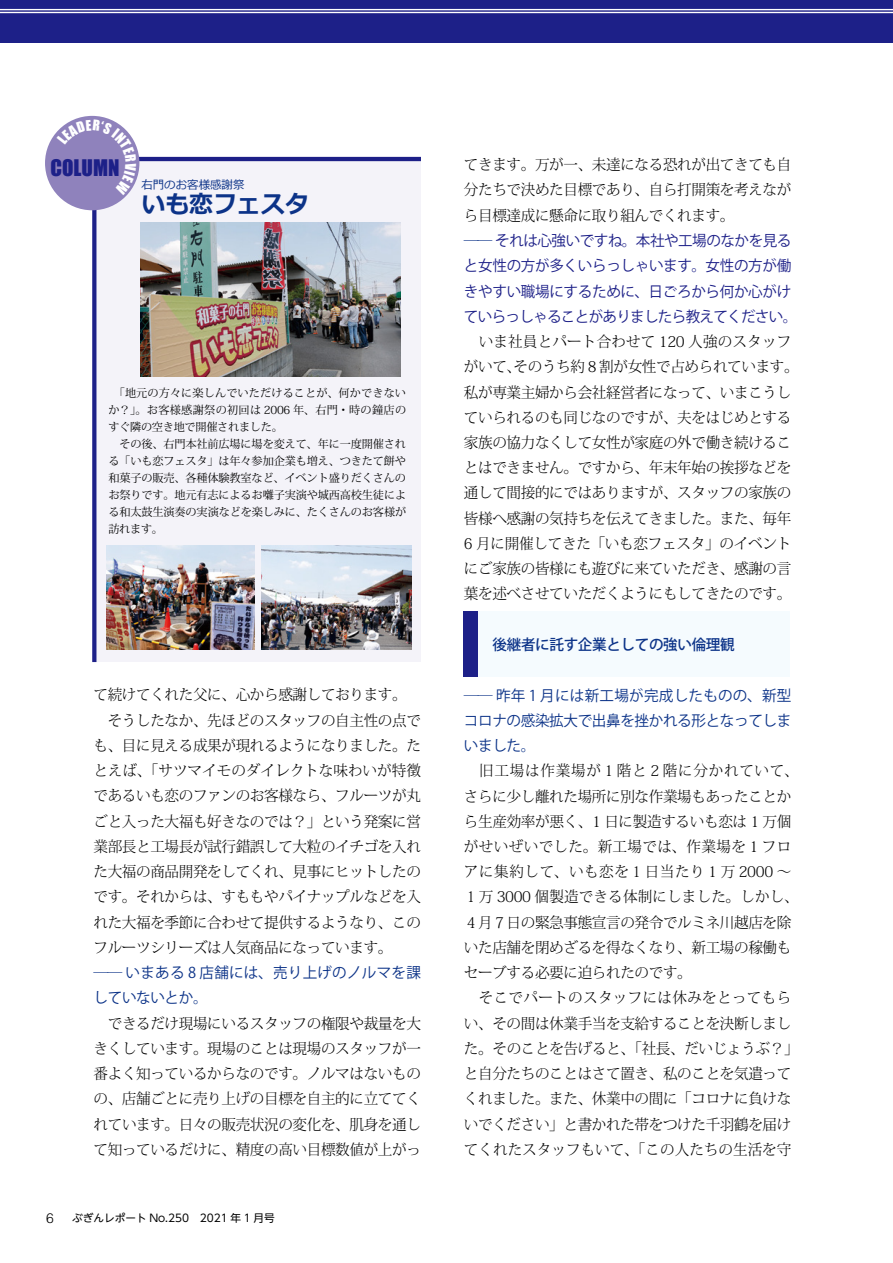
<style>
.page{position:relative;width:893px;height:1263px;background:#fff}
.page>*{position:absolute;margin:0;border:0;box-sizing:border-box;transform-origin:0 0}
.t1{font:700 24.45px "Meiryo";color:#0c3388}
.t2{font:21px "Impact";color:#1d2088}
.t3{font:300 14.85px/25.2px "Koz Min Pr 6 N";letter-spacing:-.025em;color:#000}
.t4{font:14.85px/25.2px "Koz Go Pr 6 N";letter-spacing:-.03em;color:#1d2088}
.t5{font:14.85px/25.2px "Koz Go Pr 6 N";letter-spacing:-.025em;color:#0c3388;text-align:justify}
.t6{font:14.85px/25.2px "Koz Go Pr 6 N";letter-spacing:.015em;color:#0c3388}
.t7{font:500 14.85px "Koz Go Pr 6 N";letter-spacing:-.025em;color:#0c3388}
.t8{font:300 13.8px "Helvetica LT Std";color:#000}
.t9{font:11.7px "Meiryo";color:#0c3388}
.t10{font:11.1px/17px "Koz Min Pro";letter-spacing:-.01em;color:#000}
.t11{font:10.65px "UD Shin Go NT Pro";color:#000}
.s1{font-family:"Koz Min Pr 6 N";font-weight:300}
.s2{font-family:"Koz Min Pr 6 N";font-weight:300;color:#0c3388}
</style>
<div class="page">
<div style="left:0;top:0;width:893px;height:43px;background:#1d2088"></div>
<hr style="left:0;top:9px;width:893px;height:1px;background:#fff">
<hr style="left:0;top:12px;width:893px;height:1px;background:#fff">
<div style="left:463px;top:611px;width:327px;height:66px;background:#f5fbfe"></div>
<div style="left:463px;top:611px;width:15px;height:66px;background:#1d2088"></div>
<div style="left:90px;top:155px;width:331px;height:508px;background:#f4f3f9"></div>
<div style="left:45px;top:116px;width:94px;height:94px;background:#8f82bc;border-radius:50%"></div>
<img style="left:140px;top:222px;width:261px;height:154px">
<img style="left:106px;top:546px;width:149px;height:104px">
<img style="left:262px;top:546px;width:149px;height:104px">
<svg style="left:57px;top:120px;width:79px;height:75px"></svg>
<h2 class="t2" style="left:51px;top:151px;width:71px">COLUMN</h2>
<p class="t9" style="left:141px;top:177px;width:105px">右門のお客様感謝祭</p>
<h1 class="t1" style="left:141px;top:187px;width:169px">いも恋フェスタ</h1>
<p class="t10" style="left:108px;top:384px;width:299px">　「地元の方々に楽しんでいただけることが、何かできないか？」。お客様感謝祭の初回は 2006 年、右門・時の鐘店のすぐ隣の空き地で開催されました。<br>　その後、右門本社前広場に場を変えて、年に一度開催される「いも恋フェスタ」は年々参加企業も増え、つきたて餅や和菓子の販売、各種体験教室など、イベント盛りだくさんのお祭りです。地元有志によるお囃子実演や城西高校生徒による和太鼓生演奏の実演などを楽しみに、たくさんのお客様が訪れます。</p>
<p class="t3" style="left:94px;top:683px;width:329px">て続けてくれた父に、心から感謝しております。　そうしたなか、先ほどのスタッフの自主性の点でも、目に見える成果が現れるようになりました。たとえば、「サツマイモのダイレクトな味わいが特徴であるいも恋のファンのお客様なら、フルーツが丸ごと入った大福も好きなのでは？」という発案に営業部長と工場長が試行錯誤して大粒のイチゴを入れた大福の商品開発をしてくれ、見事にヒットしたのです。それからは、すももやパイナップルなどを入れた大福を季節に合わせて提供するようなり、このフルーツシリーズは人気商品になっています。</p>
<p class="t6" style="left:94px;top:960px;width:329px"><span class="s1">──</span> いまある 8 店舗には、売り上げのノルマを課していないとか。</p>
<p class="t3" style="left:94px;top:1011px;width:329px;text-align:justify">　できるだけ現場にいるスタッフの権限や裁量を大きくしています。現場のことは現場のスタッフが一番よく知っているからなのです。ノルマはないものの、店舗ごとに売り上げの目標を自主的に立ててくれています。日々の販売状況の変化を、肌身を通して知っているだけに、精度の高い目標数値が上がっ</p>
<p class="t8" style="left:46px;top:1209px;width:9px">6</p>
<p class="t11" style="left:72px;top:1210px;width:204px">ぶぎんレポート No.250　2021 年 1 月号</p>
<p class="t3" style="left:464px;top:152px;width:329px;text-align:justify">てきます。万が一、未達になる恐れが出てきても自分たちで決めた目標であり、自ら打開策を考えながら目標達成に懸命に取り組んでくれます。</p>
<p class="t4" style="left:464px;top:228px;width:335px"><span class="s2">──</span> それは心強いですね。本社や工場のなかを見ると女性の方が多くいらっしゃいます。女性の方が働きやすい職場にするために、日ごろから何か心がけていらっしゃることがありましたら教えてください。</p>
<p class="t3" style="left:464px;top:329px;width:336px">　いま社員とパート合わせて 120 人強のスタッフがいて、そのうち約 8 割が女性で占められています。私が専業主婦から会社経営者になって、いまこうしていられるのも同じなのですが、夫をはじめとする家族の協力なくして女性が家庭の外で働き続けることはできません。ですから、年末年始の挨拶などを通して間接的にではありますが、スタッフの家族の皆様へ感謝の気持ちを伝えてきました。また、毎年<br>6 月に開催してきた「いも恋フェスタ」のイベントにご家族の皆様にも遊びに来ていただき、感謝の言葉を述べさせていただくようにもしてきたのです。</p>
<p class="t7" style="left:478px;top:636px;width:258px">　後継者に託す企業としての強い倫理観</p>
<p class="t5" style="left:464px;top:683px;width:329px"><span class="s1">──</span> 昨年 1 月には新工場が完成したものの、新型コロナの感染拡大で出鼻を挫かれる形となってしまいました。</p>
<p class="t3" style="left:464px;top:758px;width:336px">　旧工場は作業場が 1 階と 2 階に分かれていて、さらに少し離れた場所に別な作業場もあったことから生産効率が悪く、1 日に製造するいも恋は 1 万個がせいぜいでした。新工場では、作業場を 1 フロアに集約して、いも恋を１日当たり 1 万 2000 ～<br>１万 3000 個製造できる体制にしました。しかし、<br>４月７日の緊急事態宣言の発令でルミネ川越店を除いた店舗を閉めざるを得なくなり、新工場の稼働もセーブする必要に迫られたのです。<br>　そこでパートのスタッフには休みをとってもらい、その間は休業手当を支給することを決断しました。そのことを告げると、「社長、だいじょうぶ？」と自分たちのことはさて置き、私のことを気遣ってくれました。また、休業中の間に「コロナに負けないでください」と書かれた帯をつけた千羽鶴を届けてくれたスタッフもいて、「この人たちの生活を守</p>
</div>
